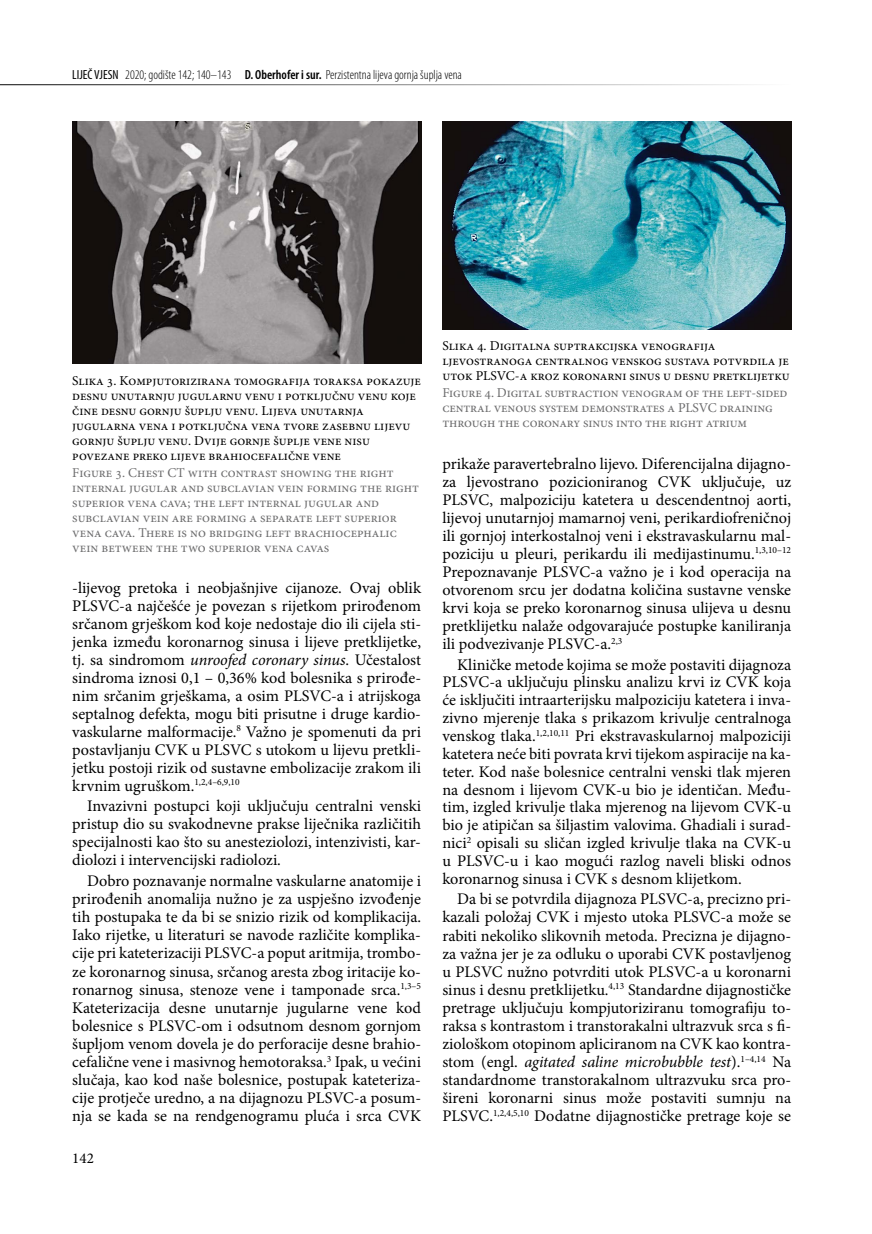
<style>
.page{position:relative;width:872px;height:1234px;background:#fff}
.page>*{position:absolute;margin:0;border:0;box-sizing:border-box;transform-origin:0 0}
.t1{font:16.2px/18px "Minion Pro";color:#000;text-align:justify}
.t2{font:15px "Minion Pro";color:#000}
.t3{font:13.5px/15px "Minion Pro";color:#000}
.t4{font:13.5px/15px "Minion Pro";letter-spacing:-.005em;color:#6d6d6e}
.t5{font:300 condensed 13.2px "Myriad Pro";color:#000}
.s1{font-weight:400}
.s2{font-weight:600}
.s3{font-style:italic}
</style>
<div class="page">
<hr style="left:0;top:84px;width:791px;height:1px;background:#000">
<img style="left:72px;top:121px;width:349px;height:243px">
<img style="left:442px;top:121px;width:349px;height:208px">
<p class="t5" style="left:72px;top:67px;width:391px"><span class="s1">LIJEČ VJESN</span> 2020; godište 142; 140–143 <span class="s2">D. Oberhofer i sur.</span> Perzistentna lijeva gornja šuplja vena</p>
<p class="t3" style="left:72px;top:373px;width:350px">Slika 3. Kompjutorizirana tomografija toraksa pokazuje desnu unutarnju jugularnu venu i potključnu venu koje čine desnu gornju šuplju venu. Lijeva unutarnja jugularna vena i potključna vena tvore zasebnu lijevu gornju šuplju venu. Dvije gornje šuplje vene nisu povezane preko lijeve brahiocefalične vene</p>
<p class="t4" style="left:72px;top:465px;width:348px">Figure 3. Chest CT with contrast showing the right internal jugular and subclavian vein forming the right superior vena cava; the left internal jugular and subclavian vein are forming a separate left superior vena cava. There is no bridging left brachiocephalic vein between the two superior vena cavas</p>
<p class="t1" style="left:72px;top:579px;width:350px">-lijevog pretoka i neobjašnjive cijanoze. Ovaj oblik PLSVC-a najčešće je povezan s rijetkom prirođenom srčanom grješkom kod koje nedostaje dio ili cijela sti&shy;jenka između koronarnog sinusa i lijeve pretklijetke, tj. sa sindromom <span class="s3">unroofed coronary sinus</span>. Učestalost sindroma iznosi 0,1 – 0,36% kod bolesnika s prirođe&shy;nim srčanim grješkama, a osim PLSVC-a i atrijskoga septalnog defekta, mogu biti prisutne i druge kardio&shy;vaskularne malformacije.<sup>8</sup> Važno je spomenuti da pri postavljanju CVK u PLSVC s utokom u lijevu pretkli&shy;jetku postoji rizik od sustavne embolizacije zrakom ili krvnim ugruškom.<sup>1,2,4–6,9,10</sup></p>
<p class="t1" style="left:72px;top:797px;width:350px;text-indent:15px">Invazivni postupci koji uključuju centralni venski pristup dio su svakodnevne prakse liječnika različitih specijalnosti kao što su anesteziolozi, intenzivisti, kar&shy;diolozi i intervencijski radiolozi.</p>
<p class="t1" style="left:72px;top:871px;width:350px;text-indent:15px">Dobro poznavanje normalne vaskularne anatomije i prirođenih anomalija nužno je za uspješno izvođenje tih postupaka te da bi se snizio rizik od komplikacija.<br>Iako rijetke, u literaturi se navode različite komplika&shy;cije pri kateterizaciji PLSVC-a poput aritmija, trombo&shy;ze koronarnog sinusa, srčanog aresta zbog iritacije ko&shy;ronarnog sinusa, stenoze vene i tamponade srca.<sup>1,3–5<br></sup>Kateterizacija desne unutarnje jugularne vene kod bolesnice s PLSVC-om i odsutnom desnom gornjom šupljom venom dovela je do perforacije desne brahio&shy;cefalične vene i masivnog hemotoraksa.<sup>3</sup> Ipak, u većini slučaja, kao kod naše bolesnice, postupak kateteriza&shy;cije protječe uredno, a na dijagnozu PLSVC-a posum&shy;nja se kada se na rendgenogramu pluća i srca CVK</p>
<p class="t2" style="left:72px;top:1147px;width:23px">142</p>
<p class="t3" style="left:442px;top:338px;width:349px">Slika 4. Digitalna suptrakcijska venografija ljevostranoga centralnog venskog sustava potvrdila je utok PLSVC-a kroz koronarni sinus u desnu pretklijetku</p>
<p class="t4" style="left:442px;top:385px;width:346px">Figure 4. Digital subtraction venogram of the left-sided central venous system demonstrates a PLSVC draining through the coronary sinus into the right atrium</p>
<p class="t1" style="left:442px;top:454px;width:351px;text-align:left">prikaže paravertebralno lijevo. Diferencijalna dijagno&shy;za ljevostrano pozicioniranog CVK uključuje, uz PLSVC, malpoziciju katetera u descendentnoj aorti, lijevoj unutarnjoj mamarnoj veni, perikardiofreničnoj ili gornjoj interkostalnoj veni i ekstravaskularnu mal&shy;poziciju u pleuri, perikardu ili medijastinumu.<sup>1,3,10–12<br></sup>Prepoznavanje PLSVC-a važno je i kod operacija na otvorenom srcu jer dodatna količina sustavne venske krvi koja se preko koronarnog sinusa ulijeva u desnu pretklijetku nalaže odgovarajuće postupke kaniliranja ili podvezivanje PLSVC-a.<sup>2,3</sup></p>
<p class="t1" style="left:442px;top:655px;width:350px;text-indent:15px">Kliničke metode kojima se može postaviti dijagnoza PLSVC-a uključuju plinsku analizu krvi iz CVK koja će isključiti intraarterijsku malpoziciju katetera i inva&shy;zivno mjerenje tlaka s prikazom krivulje centralnoga venskog tlaka.<sup>1,2,10,11</sup> Pri ekstravaskularnoj malpoziciji katetera neće biti povrata krvi tijekom aspiracije na ka&shy;teter. Kod naše bolesnice centralni venski tlak mjeren na desnom i lijevom CVK-u bio je identičan. Među&shy;tim, izgled krivulje tlaka mjerenog na lijevom CVK-u bio je atipičan sa šiljastim valovima. Ghadiali i surad&shy;nici<sup>2</sup> opisali su sličan izgled krivulje tlaka na CVK-u u PLSVC-u i kao mogući razlog naveli bliski odnos koronarnog sinusa i CVK s desnom klijetkom.</p>
<p class="t1" style="left:442px;top:890px;width:350px;text-indent:15px">Da bi se potvrdila dijagnoza PLSVC-a, precizno pri&shy;kazali položaj CVK i mjesto utoka PLSVC-a može se rabiti nekoliko slikovnih metoda. Precizna je dijagno&shy;za važna jer je za odluku o uporabi CVK postavljenog u PLSVC nužno potvrditi utok PLSVC-a u koronarni sinus i desnu pretklijetku.<sup>4,13</sup> Standardne dijagnostičke pretrage uključuju kompjutoriziranu tomografiju to&shy;raksa s kontrastom i transtorakalni ultrazvuk srca s fi&shy;ziološkom otopinom apliciranom na CVK kao kontra&shy;stom (engl. <span class="s3">agitated saline microbubble test</span>).<sup>1–4,14</sup> Na standardnome transtorakalnom ultrazvuku srca pro&shy;šireni koronarni sinus može postaviti sumnju na PLSVC.<sup>1,2,4,5,10</sup> Dodatne dijagnostičke pretrage koje se</p>
</div>
